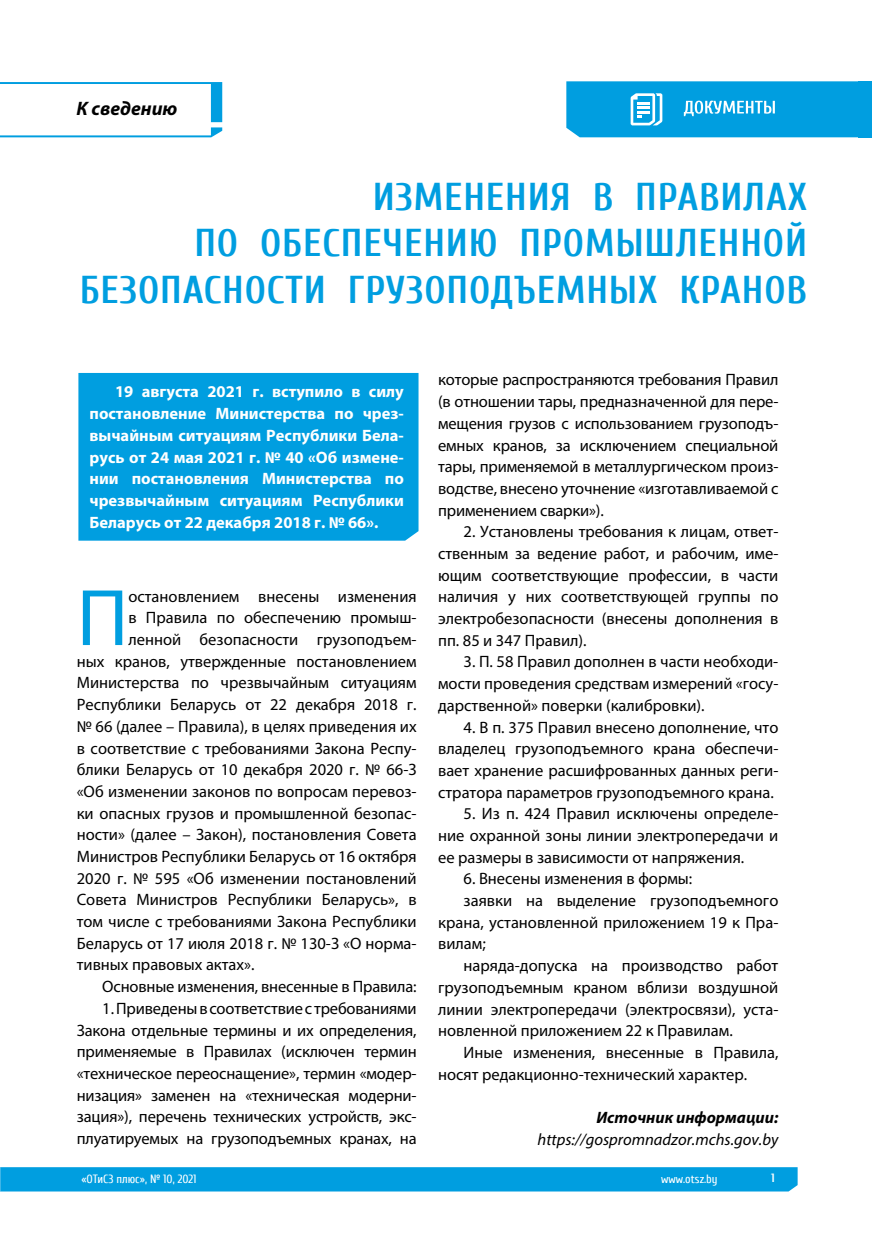
<style>
.page{position:relative;width:872px;height:1255px;background:#fff}
.page>*{position:absolute;margin:0;border:0;box-sizing:border-box;transform-origin:0 0}
.t1{font:80.85px "Myriad Pro";color:#009ee0}
.t2{font:700 38.7px/46.5px "Cuprum";letter-spacing:.02em;color:#009ee0;text-align:right}
.t3{font:italic 700 19.5px "Myriad Pro";color:#000}
.t4{font:16.5px/21.8px "Myriad Pro";color:#000;text-align:justify}
.t5{font:700 16.5px/21.8px "Myriad Pro";color:#fff;text-align:justify}
.t6{font:italic 16.5px "Myriad Pro";color:#000}
.t7{font:italic 700 16.5px "Myriad Pro";color:#000}
.t8{font:12px "Cuprum";color:#fff}
.t9{font:700 12px "Cuprum";color:#fff}
</style>
<div class="page">
<div style="left:0;top:1167px;width:797px;height:24px;background:#009ee0"></div>
<div style="left:78px;top:373px;width:340px;height:167px;background:#009ee0"></div>
<svg style="left:566px;top:81px;width:292px;height:56px;background:#14a5e2"></svg>
<div style="left:858px;top:81px;width:14px;height:56px;background:#009ee0"></div>
<svg style="left:0;top:82px;width:222px;height:55px"></svg>
<p class="t3" style="left:77px;top:95px;width:102px">К сведению</p>
<h2 class="t2" style="left:80px;top:173px;width:728px">ИЗМЕНЕНИЯ В ПРАВИЛАХ<br>ПО ОБЕСПЕЧЕНИЮ ПРОМЫШЛЕННОЙ<br>БЕЗОПАСНОСТИ ГРУЗОПОДЪЕМНЫХ КРАНОВ</h2>
<p class="t5" style="left:89px;top:380px;width:316px;text-indent:26px">19 августа 2021 г. вступило в силу постановление Министерства по чрез&shy;вычайным ситуациям Республики Бела&shy;русь от 24 мая 2021 г. № 40 «Об измене&shy;нии постановления Министерства по чрезвычайным ситуациям Республики Беларусь от 22 декабря 2018 г. № 66».</p>
<h1 class="t1" style="left:77px;top:568px;width:53px">П</h1>
<p class="t4" style="left:128px;top:585px;width:290px">остановлением внесены изменения</p>
<p class="t4" style="left:128px;top:606px;width:290px">в Правила по обеспечению промыш-</p>
<p class="t4" style="left:128px;top:628px;width:290px">ленной безопасности грузоподъем-</p>
<p class="t4" style="left:77px;top:650px;width:341px">ных кранов, утвержденные постановлением</p>
<p class="t4" style="left:77px;top:671px;width:341px">Министерства по чрезвычайным ситуациям</p>
<p class="t4" style="left:77px;top:693px;width:341px">Республики Беларусь от 22 декабря 2018 г.</p>
<p class="t4" style="left:77px;top:715px;width:341px">№ 66 (далее – Правила), в целях приведения их</p>
<p class="t4" style="left:77px;top:736px;width:341px">в соответствие с требованиями Закона Респу-</p>
<p class="t4" style="left:77px;top:758px;width:341px">блики Беларусь от 10 декабря 2020 г. № 66-З</p>
<p class="t4" style="left:77px;top:780px;width:341px">«Об изменении законов по вопросам перевоз-</p>
<p class="t4" style="left:77px;top:801px;width:341px">ки опасных грузов и промышленной безопас-</p>
<p class="t4" style="left:77px;top:823px;width:341px">ности» (далее – Закон), постановления Совета</p>
<p class="t4" style="left:77px;top:845px;width:341px">Министров Республики Беларусь от 16 октября</p>
<p class="t4" style="left:77px;top:867px;width:341px">2020 г. № 595 «Об изменении постановлений</p>
<p class="t4" style="left:77px;top:888px;width:341px">Совета Министров Республики Беларусь», в</p>
<p class="t4" style="left:77px;top:910px;width:341px">том числе с требованиями Закона Республики</p>
<p class="t4" style="left:77px;top:932px;width:341px">Беларусь от 17 июля 2018 г. № 130-З «О норма-</p>
<p class="t4" style="left:77px;top:953px;width:179px">тивных правовых актах».</p>
<p class="t4" style="left:102px;top:975px;width:316px">Основные изменения, внесенные в Правила:</p>
<p class="t4" style="left:77px;top:997px;width:341px;text-indent:26px">1. Приведены в соответствие с требованиями Закона отдельные термины и их определения, применяемые в Правилах (исключен термин «техническое переоснащение», термин «модер&shy;низация» заменен на «техническая модерни&shy;зация»), перечень технических устройств, экс&shy;плуатируемых на грузоподъемных кранах, на</p>
<p class="t4" style="left:438px;top:369px;width:342px">которые распространяются требования Правил (в отношении тары, предназначенной для пере&shy;мещения грузов с использованием грузоподъ&shy;емных кранов, за исключением специальной тары, применяемой в металлургическом произ&shy;водстве, внесено уточнение «изготавливаемой с применением сварки»).</p>
<p class="t4" style="left:438px;top:520px;width:342px;text-indent:26px">2. Установлены требования к лицам, ответ&shy;ственным за ведение работ, и рабочим, име&shy;ющим соответствующие профессии, в части наличия у них соответствующей группы по электробезопасности (внесены дополнения в пп. 85 и 347 Правил).</p>
<p class="t4" style="left:438px;top:650px;width:342px;text-indent:26px">3. П. 58 Правил дополнен в части необходи&shy;мости проведения средствам измерений «госу&shy;дарственной» поверки (калибровки).</p>
<p class="t4" style="left:438px;top:716px;width:342px;text-indent:26px">4. В п. 375 Правил внесено дополнение, что владелец грузоподъемного крана обеспечи&shy;вает хранение расшифрованных данных реги&shy;стратора параметров грузоподъемного крана.</p>
<p class="t4" style="left:438px;top:802px;width:342px;text-indent:26px">5. Из п. 424 Правил исключены определе&shy;ние охранной зоны линии электропередачи и ее размеры в зависимости от напряжения.</p>
<p class="t4" style="left:463px;top:867px;width:230px">6. Внесены изменения в формы:</p>
<p class="t4" style="left:463px;top:889px;width:316px">заявки на выделение грузоподъемного</p>
<p class="t4" style="left:438px;top:911px;width:342px">крана, установленной приложением 19 к Пра-</p>
<p class="t4" style="left:438px;top:932px;width:49px">вилам;</p>
<p class="t4" style="left:463px;top:954px;width:316px">наряда-допуска на производство работ</p>
<p class="t4" style="left:438px;top:976px;width:342px">грузоподъемным краном вблизи воздушной</p>
<p class="t4" style="left:438px;top:997px;width:342px">линии электропередачи (электросвязи), уста-</p>
<p class="t4" style="left:438px;top:1019px;width:296px">новленной приложением 22 к Правилам.</p>
<p class="t4" style="left:463px;top:1041px;width:316px">Иные изменения, внесенные в Правила,</p>
<p class="t4" style="left:438px;top:1062px;width:310px">носят редакционно-технический характер.</p>
<p class="t7" style="left:596px;top:1106px;width:183px">Источник информации:</p>
<p class="t6" style="left:537px;top:1128px;width:242px">https://gospromnadzor.mchs.gov.by</p>
<p class="t8" style="left:81px;top:1172px;width:117px">«ОТиСЗ плюс», № 10, 2021</p>
<p class="t8" style="left:661px;top:1172px;width:58px">www.otsz.by</p>
<p class="t9" style="left:771px;top:1171px;width:5px">1</p>
</div>
